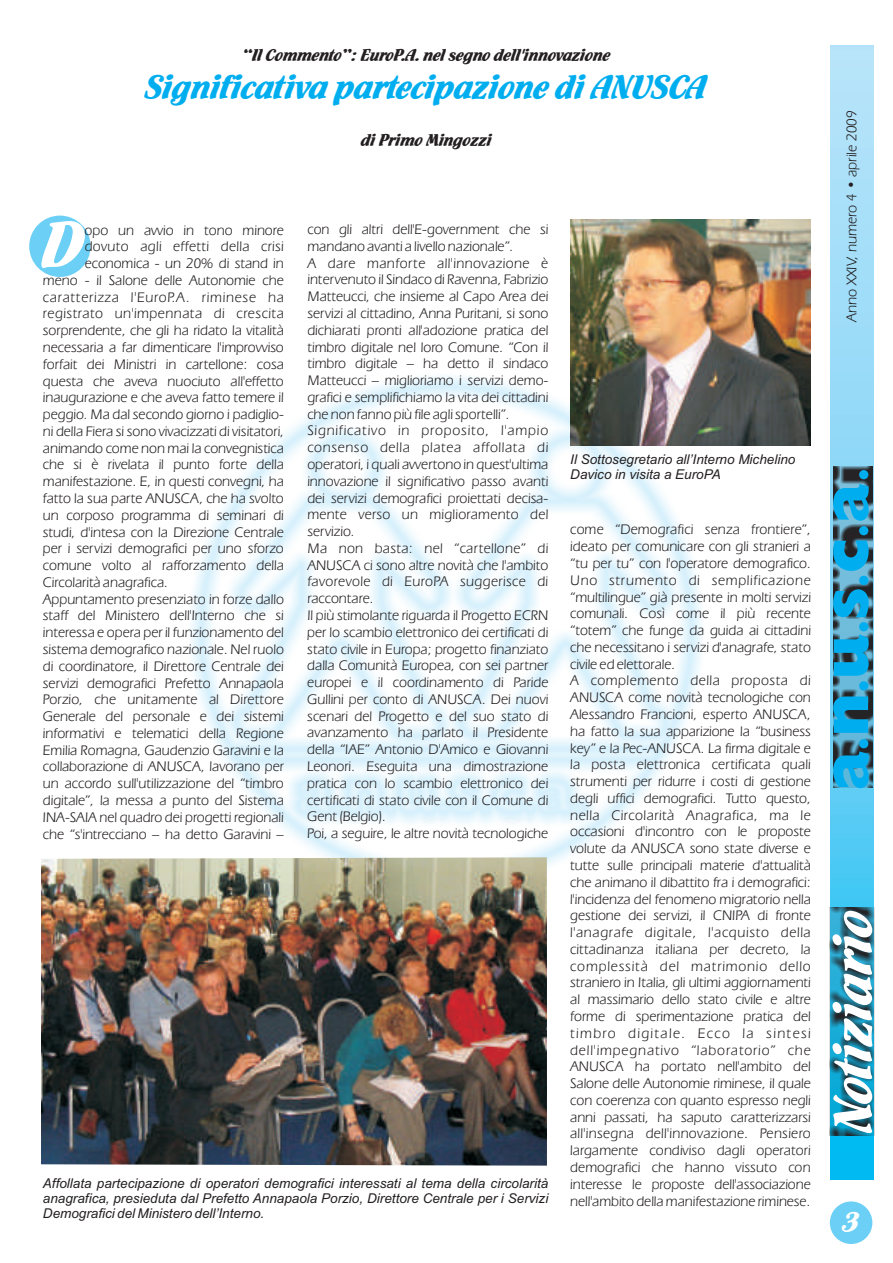
<style>
.page{position:relative;width:893px;height:1263px;background:#fff}
.page>*{position:absolute;margin:0;border:0;box-sizing:border-box;transform-origin:0 0}
.t1{font:69.6px "Flamenco D";color:#fff}
.t2{font:57.6px "Flamenco D";color:#fff}
.t3{font:36px "Flamenco D";color:#00aeef}
.t4{font:30px "Flamenco D";color:#fff}
.t5{font:18px "Flamenco D";color:#231f20}
.t6{font:14.7px "Eras IT Cby BT";color:#231f20}
.t7{font:14.4px/16.8px "Eras IT Cby BT";color:#231f20}
.t8{font:14.4px "Eras IT Cby BT";letter-spacing:.05em;color:#231f20}
.t9{font:14.4px "Eras IT Cby BT";letter-spacing:.035em;color:#231f20}
.t10{font:14.4px "Eras IT Cby BT";letter-spacing:.025em;color:#231f20}
.t11{font:italic 13.5px/15.1px "Arial";color:#231f20;text-align:justify}
</style>
<div class="page">
<div style="left:29px;top:216px;width:62px;height:61px;background:#6bcff6;border-radius:50%"></div>
<svg style="left:830px;top:45px;width:43px;height:1135px;background:#84d3f2"></svg>
<div style="left:833px;top:466px;width:39px;height:322px;background:#231f20;opacity:.98"></div>
<div style="left:859px;top:739px;width:9px;height:9px;background:#00aeef;border-radius:50%"></div>
<svg style="left:833px;top:696px;width:35px;height:37px"></svg>
<div style="left:859px;top:681px;width:9px;height:9px;background:#00aeef;border-radius:50%"></div>
<svg style="left:834px;top:634px;width:35px;height:42px"></svg>
<div style="left:859px;top:622px;width:9px;height:9px;background:#00aeef;border-radius:50%"></div>
<svg style="left:833px;top:589px;width:36px;height:28px"></svg>
<div style="left:859px;top:576px;width:9px;height:9px;background:#00aeef;border-radius:50%"></div>
<svg style="left:833px;top:540px;width:36px;height:31px"></svg>
<div style="left:859px;top:526px;width:9px;height:9px;background:#00aeef;border-radius:50%"></div>
<div style="left:859px;top:470px;width:9px;height:9px;background:#00aeef;border-radius:50%"></div>
<svg style="left:833px;top:751px;width:36px;height:37px"></svg>
<svg style="left:833px;top:484px;width:36px;height:37px"></svg>
<div style="left:830px;top:1201px;width:42px;height:43px;background:#6bcff6;border-radius:50%"></div>
<div style="left:829px;top:908px;width:46px;height:228px;background:#231f20;opacity:.98"></div>
<img style="left:41px;top:857px;width:506px;height:308px">
<img style="left:570px;top:219px;width:241px;height:227px">
<p class="t5" style="left:243px;top:46px;width:369px">“Il Commento”: EuroP.A. nel segno dell'innovazione</p>
<h3 class="t3" style="left:146px;top:69px;width:563px">Significativa partecipazione di ANUSCA</h3>
<p class="t5" style="left:361px;top:132px;width:132px">di Primo Mingozzi</p>
<h1 class="t1" style="left:43px;top:211px;width:43px">D</h1>
<p class="t7" style="left:85px;top:222px;width:201px">opo un avvio in tono minore</p>
<p class="t10" style="left:85px;top:240px;width:201px">dovuto agli effetti della crisi</p>
<p class="t7" style="left:85px;top:256px;width:201px">economica - un 20% di stand in</p>
<p class="t7" style="left:43px;top:273px;width:243px">meno - il Salone delle Autonomie che</p>
<p class="t8" style="left:43px;top:291px;width:242px">caratterizza l'EuroP.A. riminese ha</p>
<p class="t9" style="left:43px;top:307px;width:242px">registrato un'impennata di crescita</p>
<p class="t7" style="left:43px;top:323px;width:243px">sorprendente, che gli ha ridato la vitalità</p>
<p class="t7" style="left:43px;top:340px;width:242px">necessaria a far dimenticare l'improvviso</p>
<p class="t7" style="left:43px;top:357px;width:243px">forfait dei Ministri in cartellone: cosa</p>
<p class="t7" style="left:43px;top:373px;width:242px">questa che aveva nuociuto all'effetto</p>
<p class="t7" style="left:43px;top:390px;width:242px">inaugurazione e che aveva fatto temere il</p>
<p class="t7" style="left:43px;top:407px;width:243px">peggio. Ma dal secondo giorno i padiglio-</p>
<p class="t7" style="left:43px;top:424px;width:242px">ni della Fiera si sono vivacizzati di visitatori,</p>
<p class="t7" style="left:43px;top:440px;width:243px">animando come non mai la convegnistica</p>
<p class="t7" style="left:43px;top:457px;width:243px">che si è rivelata il punto forte della</p>
<p class="t7" style="left:43px;top:474px;width:242px">manifestazione. E, in questi convegni, ha</p>
<p class="t7" style="left:43px;top:491px;width:242px">fatto la sua parte ANUSCA, che ha svolto</p>
<p class="t7" style="left:43px;top:508px;width:242px">un corposo programma di seminari di</p>
<p class="t7" style="left:43px;top:524px;width:243px">studi, d'intesa con la Direzione Centrale</p>
<p class="t7" style="left:43px;top:541px;width:242px">per i servizi demografici per uno sforzo</p>
<p class="t7" style="left:43px;top:558px;width:243px">comune volto al rafforzamento della</p>
<p class="t7" style="left:43px;top:575px;width:126px">Circolarità anagrafica.</p>
<p class="t7" style="left:43px;top:591px;width:243px">Appuntamento presenziato in forze dallo</p>
<p class="t7" style="left:43px;top:608px;width:242px">staff del Ministero dell'Interno che si</p>
<p class="t7" style="left:43px;top:625px;width:243px">interessa e opera per il funzionamento del</p>
<p class="t7" style="left:43px;top:642px;width:243px">sistema demografico nazionale. Nel ruolo</p>
<p class="t7" style="left:43px;top:659px;width:243px">di coordinatore, il Direttore Centrale dei</p>
<p class="t7" style="left:43px;top:675px;width:243px">servizi demografici Prefetto Annapaola</p>
<p class="t7" style="left:43px;top:692px;width:242px">Porzio, che unitamente al Direttore</p>
<p class="t7" style="left:43px;top:709px;width:242px">Generale del personale e dei sistemi</p>
<p class="t7" style="left:43px;top:726px;width:242px">informativi e telematici della Regione</p>
<p class="t7" style="left:43px;top:742px;width:242px">Emilia Romagna, Gaudenzio Garavini e la</p>
<p class="t7" style="left:43px;top:759px;width:243px">collaborazione di ANUSCA, lavorano per</p>
<p class="t7" style="left:43px;top:776px;width:242px">un accordo sull'utilizzazione del “timbro</p>
<p class="t7" style="left:43px;top:793px;width:242px">digitale”, la messa a punto del Sistema</p>
<p class="t7" style="left:43px;top:810px;width:243px">INA-SAIA nel quadro dei progetti regionali</p>
<p class="t7" style="left:43px;top:826px;width:242px">che “s'intrecciano – ha detto Garavini –</p>
<p class="t7" style="left:307px;top:222px;width:243px">con gli altri dell'E-government che si mandano avanti a livello nazionale”.<br>A dare manforte all'innovazione è intervenuto il Sindaco di Ravenna, Fabrizio Matteucci, che insieme al Capo Area dei servizi al cittadino, Anna Puritani, si sono dichiarati pronti all'adozione pratica del timbro digitale nel loro Comune. “Con il timbro digitale – ha detto il sindaco Matteucci – miglioriamo i servizi demo&shy;grafici e semplifichiamo la vita dei cittadini che non fanno più file agli sportelli”.<br>Significativo in proposito, l'ampio consenso della platea affollata di operatori, i quali avvertono in quest'ultima innovazione il significativo passo avanti dei servizi demografici proiettati decisa&shy;mente verso un miglioramento del servizio.<br>Ma non basta: nel “cartellone” di ANUSCA ci sono altre novità che l'ambito favorevole di EuroPA suggerisce di raccontare.<br>Il più stimolante riguarda il Progetto ECRN per lo scambio elettronico dei certificati di stato civile in Europa; progetto finanziato dalla Comunità Europea, con sei partner europei e il coordinamento di Paride Gullini per conto di ANUSCA. Dei nuovi scenari del Progetto e del suo stato di avanzamento ha parlato il Presidente della “IAE” Antonio D'Amico e Giovanni Leonori. Eseguita una dimostrazione pratica con lo scambio elettronico dei certificati di stato civile con il Comune di Gent (Belgio).<br>Poi, a seguire, le altre novità tecnologiche</p>
<p class="t11" style="left:43px;top:1177px;width:507px">Affollata partecipazione di operatori demografici interessati al tema della circolarità anagrafica, presieduta dal Prefetto Annapaola Porzio, Direttore Centrale per i Servizi Demografici del Ministero dell’Interno.</p>
<p class="t11" style="left:570px;top:453px;width:227px">Il Sottosegretario all’Interno Michelino<br>Davico in visita a EuroPA</p>
<p class="t7" style="left:570px;top:522px;width:242px">come “Demografici senza frontiere”, ideato per comunicare con gli stranieri a “tu per tu” con l'operatore demografico.<br>Uno strumento di semplificazione “multilingue” già presente in molti servizi comunali. Così come il più recente “totem” che funge da guida ai cittadini che necessitano i servizi d'anagrafe, stato civile ed elettorale.<br>A complemento della proposta di ANUSCA come novità tecnologiche con Alessandro Francioni, esperto ANUSCA, ha fatto la sua apparizione la “business key” e la Pec-ANUSCA. La firma digitale e la posta elettronica certificata quali strumenti per ridurre i costi di gestione degli uffici demografici. Tutto questo, nella Circolarità Anagrafica, ma le occasioni d'incontro con le proposte volute da ANUSCA sono state diverse e tutte sulle principali materie d'attualità che animano il dibattito fra i demografici: l'incidenza del fenomeno migratorio nella gestione dei servizi, il CNIPA di fronte l'anagrafe digitale, l'acquisto della cittadinanza italiana per decreto, la complessità del matrimonio dello straniero in Italia, gli ultimi aggiornamenti al massimario dello stato civile e altre forme di sperimentazione pratica del timbro digitale. Ecco la sintesi dell'impegnativo “laboratorio” che ANUSCA ha portato nell'ambito del Salone delle Autonomie riminese, il quale con coerenza con quanto espresso negli anni passati, ha saputo caratterizzarsi all'insegna dell'innovazione. Pensiero largamente condiviso dagli operatori demografici che hanno vissuto con interesse le proposte dell'associazione nell'ambito della manifestazione riminese.</p>
<p class="t6" style="left:845px;top:322px;width:213px;rotate:-90deg">Anno XXIV, numero 4 • aprile 2009</p>
<h2 class="t2" style="left:825px;top:1131px;width:225px;rotate:-90deg">Notiziario</h2>
<h3 class="t4" style="left:843px;top:1207px;width:19px">3</h3>
</div>
